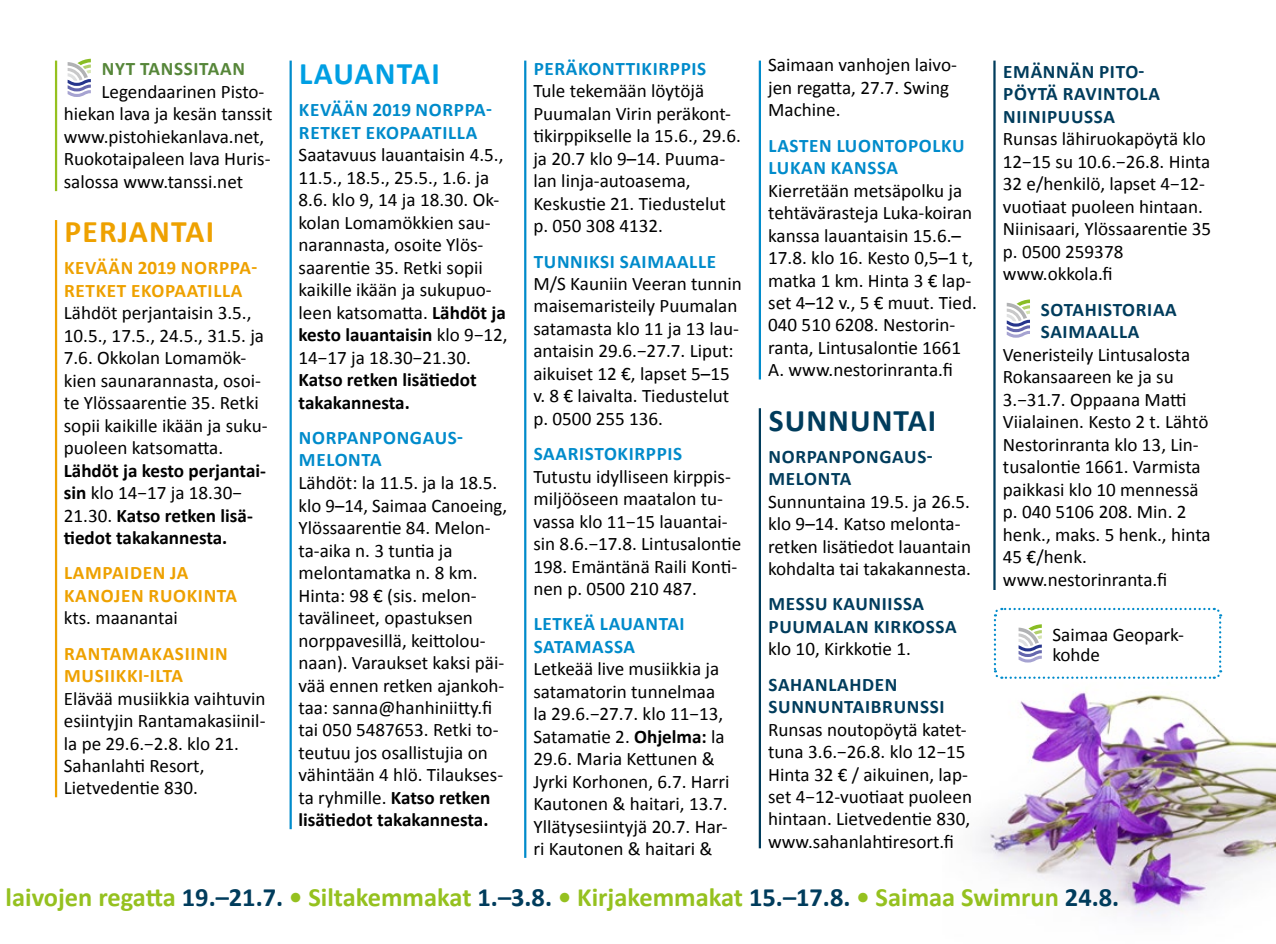
<style>
.page{position:relative;width:1276px;height:944px;background:#fff}
.page>*{position:absolute;margin:0;border:0;box-sizing:border-box;transform-origin:0 0}
.t1{font:700 31.5px "Calibri";letter-spacing:.04em;color:#eea100}
.t2{font:700 31.5px "Calibri";letter-spacing:.035em;color:#003c5c}
.t3{font:700 31.5px "Calibri";letter-spacing:.04em;color:#009fe3}
.t4{font:700 26.55px "Calibri";color:#95c11f}
.t5{font:19.12px/22.5px "Calibri";color:#000}
.t6{font:700 19.12px/22.5px "Calibri";letter-spacing:.035em;color:#008bcb}
.t7{font:700 19.12px/22.5px "Calibri";letter-spacing:.035em;color:#003c5c}
.t8{font:700 19.12px/22.5px "Calibri";color:#000}
.t9{font:700 19.12px/22.5px "Calibri";letter-spacing:.035em;color:#eea100}
.t10{font:700 19.12px "Calibri";letter-spacing:.035em;color:#568639}
.s1{font-weight:400}
.s2{font-weight:700}
.s3{color:#003c5c}
</style>
<div class="page">
<img style="left:978px;top:615px;width:298px;height:302px">
<hr style="left:289px;top:61px;width:3px;height:768px;background:#008bcb">
<hr style="left:524px;top:61px;width:2px;height:797px;background:#008bcb">
<hr style="left:759px;top:61px;width:2px;height:318px;background:#008bcb">
<hr style="left:759px;top:408px;width:2px;height:440px;background:#003c5c">
<hr style="left:993px;top:61px;width:2px;height:529px;background:#003c5c">
<hr style="left:55px;top:61px;width:2px;height:130px;background:#95c11f">
<hr style="left:55px;top:220px;width:2px;height:577px;background:#eea100">
<svg style="left:68px;top:59px;width:23px;height:38px"></svg>
<svg style="left:1006px;top:299px;width:24px;height:39px"></svg>
<svg style="left:992px;top:607px;width:230px;height:73px"></svg>
<p class="t10" style="left:102px;top:57px;width:145px">NYT TANSSITAAN</p>
<p class="t5" style="left:64px;top:80px;width:210px;text-indent:38px">Legendaarinen Pisto&shy;hiekan lava ja kesän tanssit www.pistohiekanlava.net,<br>Ruokotaipaleen lava Huris&shy;salossa www.tanssi.net</p>
<h1 class="t1" style="left:64px;top:211px;width:151px">PERJANTAI</h1>
<p class="t9" style="left:64px;top:257px;width:194px">KEVÄÄN 2019 NORPPA-<br>RETKET EKOPAATILLA</p>
<p class="t5" style="left:64px;top:302px;width:205px">Lähdöt perjantaisin 3.5.,<br>10.5., 17.5., 24.5., 31.5. ja<br>7.6. Okkolan Lomamök&shy;kien saunarannasta, osoi&shy;te Ylössaarentie 35. Retki sopii kaikille ikään ja suku&shy;puoleen katsomatta.</p>
<p class="t8" style="left:64px;top:459px;width:204px">Lähdöt ja kesto perjantai&shy;sin <span class="s1">klo 14−17 ja 18.30−<br>21.30.</span> Katso retken lisä&shy;tiedot takakannesta.</p>
<p class="t9" style="left:64px;top:562px;width:174px">LAMPAIDEN JA<br>KANOJEN RUOKINTA</p>
<p class="t5" style="left:64px;top:607px;width:116px">kts. maanantai</p>
<p class="t9" style="left:64px;top:642px;width:165px">RANTAMAKASIININ<br>MUSIIKKI-ILTA</p>
<p class="t5" style="left:64px;top:687px;width:203px">Elävää musiikkia vaihtuvin esiintyjin Rantamakasiinil&shy;la pe 29.6.−2.8. klo 21.<br>Sahanlahti Resort,<br>Lietvedentie 830.</p>
<h1 class="t3" style="left:299px;top:54px;width:142px">LAUANTAI</h1>
<p class="t6" style="left:299px;top:99px;width:194px">KEVÄÄN 2019 NORPPA-<br>RETKET EKOPAATILLA</p>
<p class="t5" style="left:298px;top:144px;width:211px">Saatavuus lauantaisin 4.5.,<br>11.5., 18.5., 25.5., 1.6. ja<br>8.6. klo 9, 14 ja 18.30. Ok&shy;kolan Lomamökkien sau&shy;narannasta, osoite Ylös&shy;saarentie 35. Retki sopii kaikille ikään ja sukupuo&shy;leen katsomatta. <span class="s2">Lähdöt ja kesto lauantaisin</span> klo 9−12,<br>14−17 ja 18.30−21.30.</p>
<p class="t8" style="left:298px;top:369px;width:180px">Katso retken lisätiedot takakannesta.</p>
<p class="t6" style="left:299px;top:426px;width:165px">NORPANPONGAUS-<br>MELONTA</p>
<p class="t5" style="left:298px;top:471px;width:210px">Lähdöt: la 11.5. ja la 18.5. klo 9–14, Saimaa Canoeing,<br>Ylössaarentie 84. Melon&shy;ta-aika n. 3 tuntia ja melontamatka n. 8 km.<br>Hinta: 98 € (sis. melon&shy;tavälineet, opastuksen norppavesillä, keittolou&shy;naan). Varaukset kaksi päi&shy;vää ennen retken ajankoh&shy;taa: sanna@hanhiniitty.fi tai 050 5487653. Retki to&shy;teutuu jos osallistujia on vähintään 4 hlö. Tilaukses&shy;ta ryhmille. <span class="s2">Katso retken lisätiedot takakannesta.</span></p>
<p class="t6" style="left:534px;top:57px;width:174px">PERÄKONTTIKIRPPIS</p>
<p class="t5" style="left:533px;top:80px;width:209px">Tule tekemään löytöjä<br>Puumalan Virin peräkont&shy;tikirppikselle la 15.6., 29.6. ja 20.7 klo 9–14. Puuma&shy;lan linja-autoasema,<br>Keskustie 21. Tiedustelut p. 050 308 4132.</p>
<p class="t6" style="left:534px;top:250px;width:184px">TUNNIKSI SAIMAALLE</p>
<p class="t5" style="left:533px;top:272px;width:210px">M/S Kauniin Veeran tunnin maisemaristeily Puumalan satamasta klo 11 ja 13 lau&shy;antaisin 29.6.−27.7. Liput: aikuiset 12 €, lapset 5–15 v. 8 € laivalta. Tiedustelut p. 0500 255 136.</p>
<p class="t6" style="left:534px;top:443px;width:150px">SAARISTOKIRPPIS</p>
<p class="t5" style="left:533px;top:465px;width:209px">Tutustu idylliseen kirppis&shy;miljööseen maatalon tu&shy;vassa klo 11−15 lauantai&shy;sin 8.6.−17.8. Lintusalontie<br>198. Emäntänä Raili Konti&shy;nen p. 0500 210 487.</p>
<p class="t6" style="left:534px;top:613px;width:152px">LETKEÄ LAUANTAI<br>SATAMASSA</p>
<p class="t5" style="left:533px;top:658px;width:198px">Letkeää live musiikkia ja satamatorin tunnelmaa la 29.6.−27.7. klo 11−13,<br>Satamatie 2. <span class="s2">Ohjelma:</span> la<br>29.6. Maria Kettunen &amp;<br>Jyrki Korhonen, 6.7. Harri<br>Kautonen &amp; haitari, 13.7.<br>Yllätysesiintyjä 20.7. Har&shy;ri Kautonen &amp; haitari &amp;</p>
<p class="t5" style="left:768px;top:54px;width:190px">Saimaan vanhojen laivo&shy;jen regatta, 27.7. Swing<br>Machine.</p>
<p class="t6" style="left:768px;top:134px;width:197px">LASTEN LUONTOPOLKU<br>LUKAN KANSSA</p>
<p class="t5" style="left:768px;top:179px;width:210px">Kierretään metsäpolku ja tehtävärasteja Luka-koiran kanssa lauantaisin 15.6.–<br>17.8. klo 16. Kesto 0,5–1 t, matka 1 km. Hinta 3 € lap&shy;set 4–12 v., 5 € muut. Tied.<br>040 510 6208. Nestorin&shy;ranta, Lintusalontie 1661<br>A. www.nestorinranta.fi</p>
<h1 class="t2" style="left:769px;top:400px;width:169px">SUNNUNTAI</h1>
<p class="t7" style="left:768px;top:445px;width:165px">NORPANPONGAUS-<br>MELONTA</p>
<p class="t5" style="left:768px;top:490px;width:204px">Sunnuntaina 19.5. ja 26.5. klo 9–14. Katso melonta&shy;retken lisätiedot lauantain kohdalta tai takakannesta.</p>
<p class="t7" style="left:768px;top:593px;width:190px">MESSU KAUNIISSA<br>PUUMALAN KIRKOSSA</p>
<p class="t5" style="left:768px;top:638px;width:144px">klo 10, Kirkkotie 1.</p>
<p class="t7" style="left:768px;top:673px;width:178px">SAHANLAHDEN<br>SUNNUNTAIBRUNSSI</p>
<p class="t5" style="left:768px;top:718px;width:205px">Runsas noutopöytä katet&shy;tuna 3.6.−26.8. klo 12−15<br>Hinta 32 € / aikuinen, lap&shy;set 4−12-vuotiaat puoleen hintaan. Lietvedentie 830, www.sahanlahtiresort.fi</p>
<p class="t7" style="left:1003px;top:60px;width:158px">EMÄNNÄN PITO-<br>PÖYTÄ RAVINTOLA<br>NIINIPUUSSA</p>
<p class="t5" style="left:1003px;top:128px;width:210px">Runsas lähiruokapöytä klo<br>12−15 su 10.6.−26.8. Hinta<br>32 e/henkilö, lapset 4−12- vuotiaat puoleen hintaan.<br>Niinisaari, Ylössaarentie 35 p. 0500 259378 www.okkola.fi</p>
<p class="t7" style="left:1041px;top:298px;width:137px">SOTAHISTORIAA<br>SAIMAALLA</p>
<p class="t5" style="left:1003px;top:343px;width:209px">Veneristeily Lintusalosta<br>Rokansaareen ke ja su<br>3.−31.7. Oppaana Matti<br>Viialainen. Kesto 2 t. Lähtö<br>Nestorinranta klo 13, Lin&shy;tusalontie 1661. Varmista paikkasi klo 10 mennessä p. 040 5106 208. Min. 2 henk., maks. 5 henk., hinta<br>45 €/henk. www.nestorinranta.fi</p>
<p class="t5" style="left:1052px;top:624px;width:133px;line-height:20.2px">Saimaa Geopark&shy;kohde</p>
<h2 class="t4" style="left:6px;top:881px;width:1115px">laivojen regatta <span class="s3">19.–21.7.</span> • Siltakemmakat <span class="s3">1.–3.8.</span> • Kirjakemmakat <span class="s3">15.–17.8.</span> • Saimaa Swimrun <span class="s3">24.8.</span></h2>
</div>
